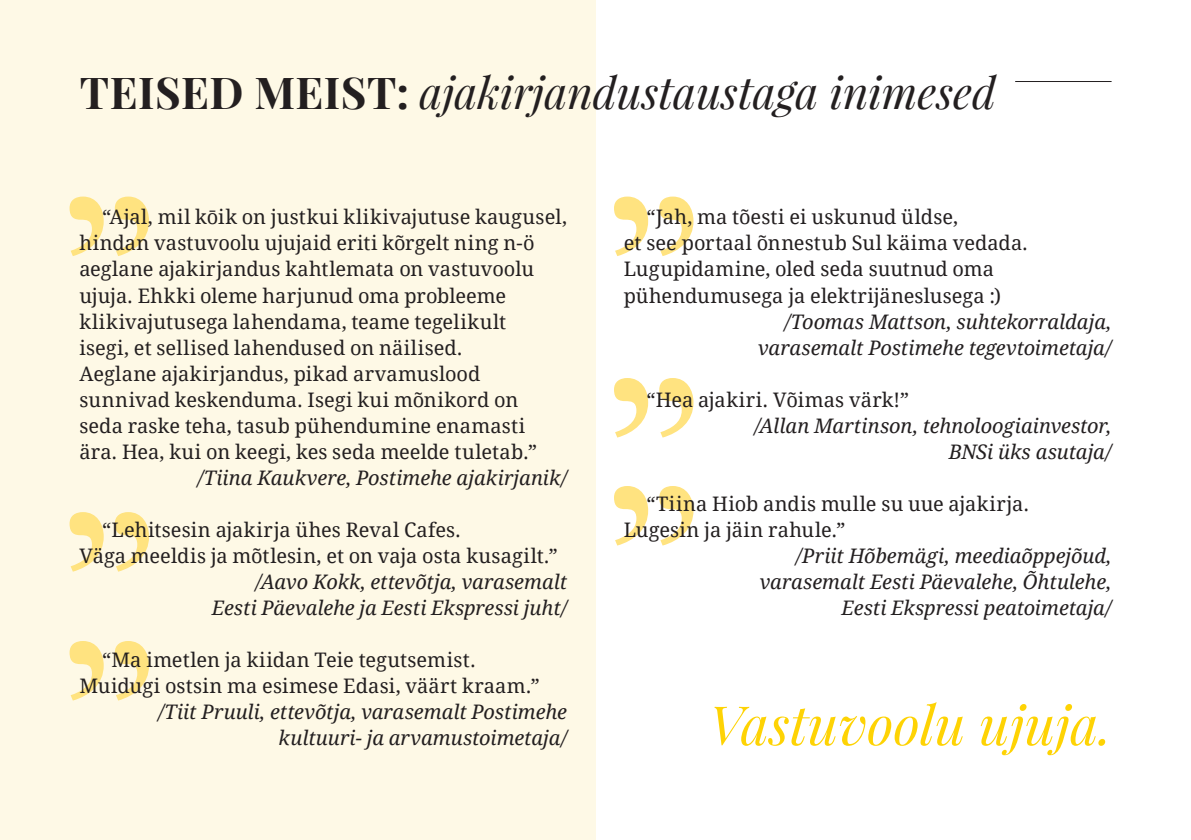
<style>
.page{position:relative;width:1191px;height:840px;background:#fff}
.page>*{position:absolute;margin:0;border:0;box-sizing:border-box;transform-origin:0 0}
.Pealkiri_Bold{font:222px "Sabon";color:#ffe380}
.Pealkiri_Bold-2{font:italic 54px "Playfair Display";color:#fed304}
.Pealkiri_Bold-3{font:italic 44px "Playfair Display";color:#231f20}
.Body{font:20px/26px "Droid Serif";letter-spacing:.005em;color:#231f20}
.Body-2{font:italic 20px/26px "Droid Serif";letter-spacing:-.005em;color:#231f20;text-align:right}
.s1{font-weight:700;font-style:normal}
</style>
<div class="page">
<div style="left:0;top:0;width:595px;height:839px;background:#fef9e6"></div>
<hr style="left:1015px;top:81px;width:96px;height:1px;background:#231f20">
<p class="Pealkiri_Bold-3" style="left:80px;top:63px;width:917px"><span class="s1">TEISED MEIST:</span> ajakirjandustaustaga inimesed</p>
<p class="Pealkiri_Bold" style="left:48px;top:142px;width:125px">”</p>
<p class="Body" style="left:79px;top:203px;width:489px;text-indent:23px">“Ajal, mil kōik on justkui klikivajutuse kaugusel, hindan vastuvoolu ujujaid eriti kõrgelt ning n-ö aeglane ajakirjandus kahtlemata on vastuvoolu ujuja. Ehkki oleme harjunud oma probleeme klikivajutusega lahendama, teame tegelikult<br>isegi, et sellised lahendused on näilised.<br>Aeglane ajakirjandus, pikad arvamuslood sunnivad keskenduma. Isegi kui mõnikord on<br>seda raske teha, tasub pühendumine enamasti ära. Hea, kui on keegi, kes seda meelde tuletab.”</p>
<p class="Body-2" style="left:198px;top:463px;width:371px">/Tiina Kaukvere, Postimehe ajakirjanik/</p>
<p class="Body" style="left:79px;top:515px;width:480px;text-indent:23px">“Lehitsesin ajakirja ühes Reval Cafes.<br>Väga meeldis ja mõtlesin, et on vaja osta kusagilt.”</p>
<p class="Body-2" style="left:212px;top:567px;width:357px">/Aavo Kokk, ettevõtja, varasemalt<br>Eesti Päevalehe ja Eesti Ekspressi juht/</p>
<p class="Body" style="left:79px;top:645px;width:462px;text-indent:23px">“Ma imetlen ja kiidan Teie tegutsemist.<br>Muidugi ostsin ma esimese Edasi, väärt kraam.”</p>
<p class="Body-2" style="left:158px;top:697px;width:410px">/Tiit Pruuli, ettevõtja, varasemalt Postimehe kultuuri- ja arvamustoimetaja/</p>
<p class="Pealkiri_Bold" style="left:48px;top:457px;width:125px">”</p>
<p class="Pealkiri_Bold" style="left:48px;top:586px;width:125px">”</p>
<p class="Pealkiri_Bold" style="left:592px;top:142px;width:125px">”</p>
<p class="Body" style="left:624px;top:203px;width:405px;text-indent:23px">“Jah, ma tõesti ei uskunud üldse,<br>et see portaal õnnestub Sul käima vedada.<br>Lugupidamine, oled seda suutnud oma pühendumusega ja elektrijäneslusega :)</p>
<p class="Body-2" style="left:758px;top:307px;width:355px">/Toomas Mattson, suhtekorraldaja, varasemalt Postimehe tegevtoimetaja/</p>
<p class="Body" style="left:646px;top:385px;width:264px">“Hea ajakiri. Võimas värk!”</p>
<p class="Body-2" style="left:755px;top:411px;width:358px">/Allan Martinson, tehnoloogiainvestor,<br>BNSi üks asutaja/</p>
<p class="Body" style="left:624px;top:489px;width:407px;text-indent:23px">“Tiina Hiob andis mulle su uue ajakirja.<br>Lugesin ja jäin rahule.”</p>
<p class="Body-2" style="left:760px;top:541px;width:353px">/Priit Hõbemägi, meediaõppejõud, varasemalt Eesti Päevalehe, Õhtulehe,<br>Eesti Ekspressi peatoimetaja/</p>
<p class="Pealkiri_Bold" style="left:592px;top:323px;width:125px">”</p>
<p class="Pealkiri_Bold" style="left:592px;top:431px;width:125px">”</p>
<p class="Pealkiri_Bold-2" style="left:709px;top:688px;width:404px">Vastuvoolu ujuja.</p>
</div>
